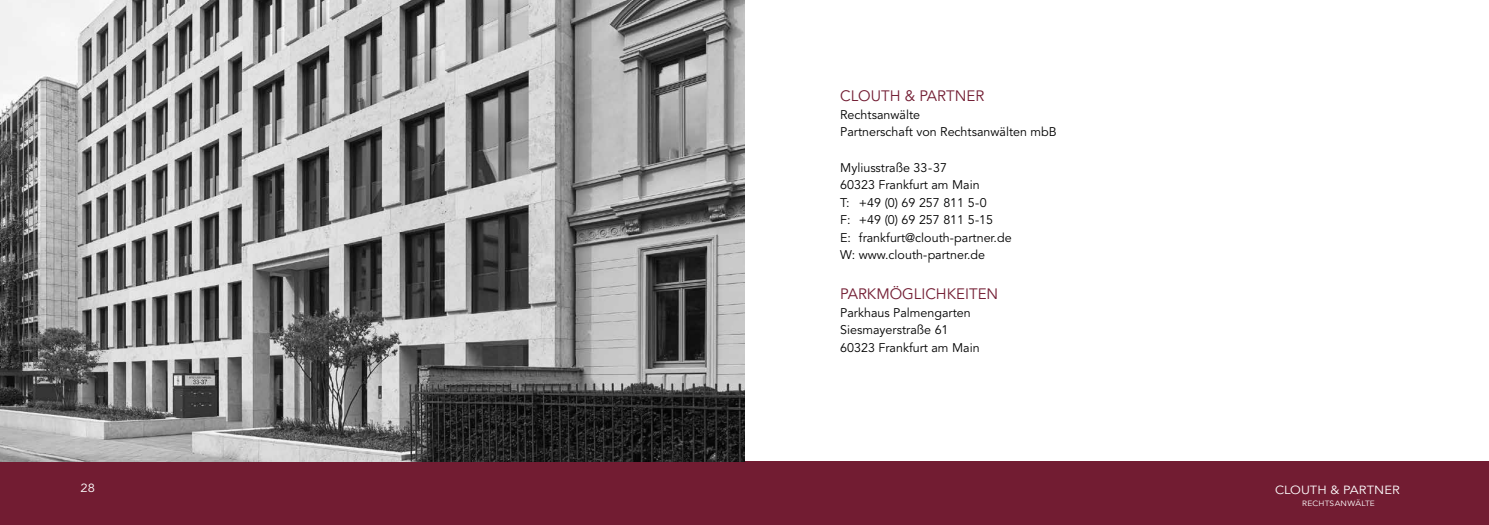
<style>
.page{position:relative;width:1489px;height:525px;background:#fff}
.page>*{position:absolute;margin:0;border:0;box-sizing:border-box;transform-origin:0 0}
.t1{font:15px "Avenir LT Std";color:#721c32}
.t2{font:12.5px/17.5px "Avenir LT Std";color:#000}
.t3{font:11.75px "Avenir LT Std";color:#fff;scale:1.1 1}
.t4{font:7.5px "Avenir LT Std";letter-spacing:.02em;color:#fff;scale:1.1 1}
</style>
<div class="page">
<div style="left:744px;top:461px;width:744px;height:63px;background:#721c32"></div>
<div style="left:0;top:461px;width:744px;height:63px;background:#721c32"></div>
<img style="left:0;top:0;width:744px;height:461px">
<p class="t3" style="left:81px;top:481px;width:15px">28</p>
<p class="t1" style="left:840px;top:88px;width:146px">CLOUTH &amp; PARTNER</p>
<p class="t2" style="left:840px;top:106px;width:218px">Rechtsanwälte<br>Partnerschaft von Rechtsanwälten mbB</p>
<p class="t2" style="left:840px;top:159px;width:173px">Myliusstraße 33-37<br>60323 Frankfurt am Main<br>T: +49 (0) 69 257 811 5-0<br>F: +49 (0) 69 257 811 5-15<br>E: frankfurt@clouth-partner.de<br>W: www.clouth-partner.de</p>
<p class="t1" style="left:840px;top:285px;width:159px">PARKMÖGLICHKEITEN</p>
<p class="t2" style="left:840px;top:304px;width:141px">Parkhaus Palmengarten<br>Siesmayerstraße 61<br>60323 Frankfurt am Main</p>
<p class="t3" style="left:1274px;top:482px;width:115px">CLOUTH &amp; PARTNER</p>
<p class="t4" style="left:1302px;top:498px;width:67px">RECHTSANWÄLTE</p>
</div>
